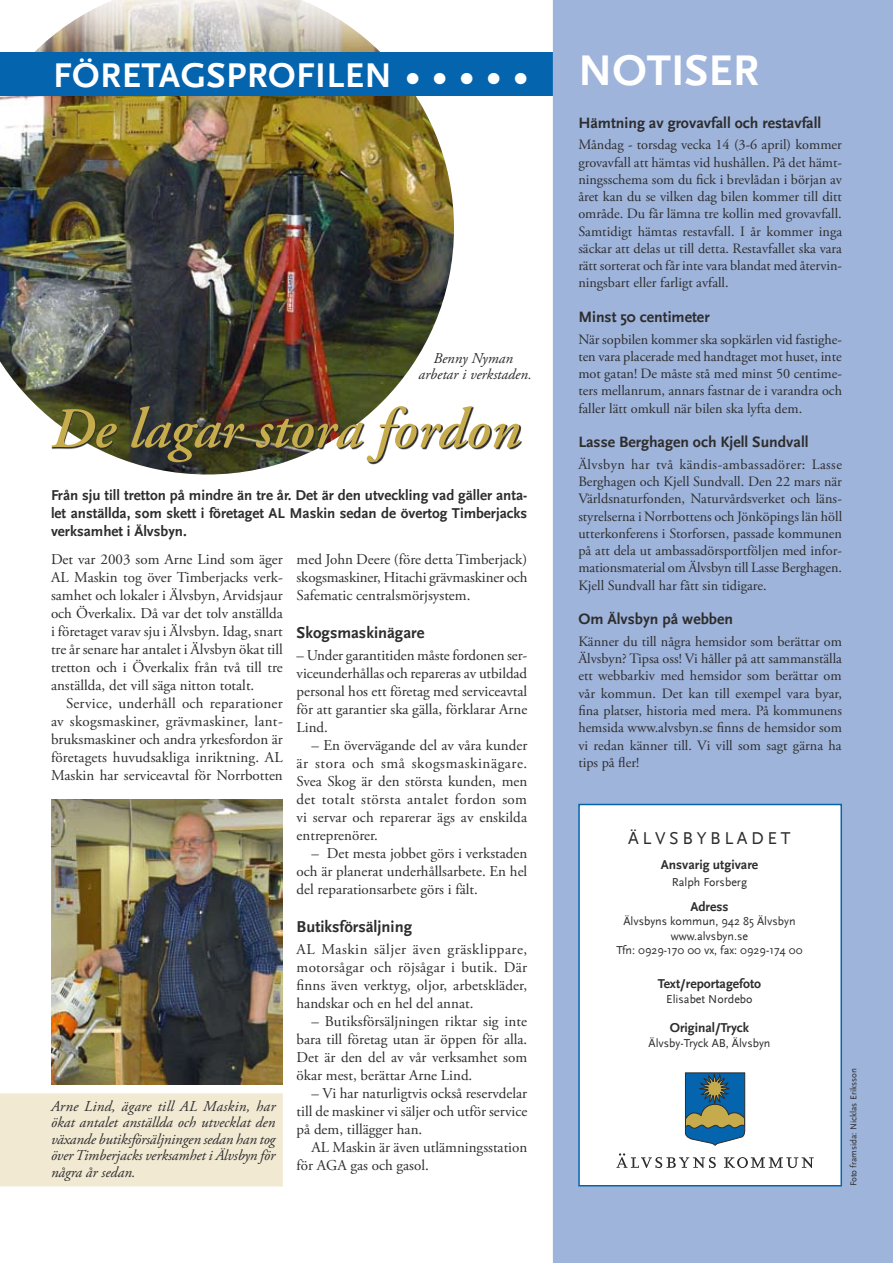
<style>
.page{position:relative;width:893px;height:1263px;background:#fff}
.page>*{position:absolute;margin:0;border:0;box-sizing:border-box;transform-origin:0 0}
.t1{font:italic 600 57px "Adobe Garamond Pro";color:#c7ac4d}
.t2{font:700 36px "Scala Sans";letter-spacing:.01em;color:#fff}
.t3{font:18px "Scala Sans";letter-spacing:.2em;color:#2d2d2d}
.t4{font:700 16.5px "Scala Sans";color:#2d2d2d}
.t5{font:700 15.75px "Scala Sans";color:#2d2d2d}
.t6{font:15px/18px "Adobe Garamond Pro";color:#2d2d2d;text-align:justify}
.t7{font:italic 15px/16.5px "Adobe Garamond Pro";letter-spacing:-.005em;color:#2d2d2d;text-align:justify}
.t8{font:700 15px/18px "Scala Sans";color:#2d2d2d;text-align:justify}
.t9{font:14.25px/17.2px "Adobe Garamond Pro";color:#2d2d2d;text-align:justify}
.t10{font:700 13.5px "Scala Sans";color:#2d2d2d}
.t11{font:12px/14.4px "Scala Sans";color:#2d2d2d;text-align:center}
.t12{font:9px "Scala Sans";color:#2d2d2d}
.s1{font-size:45px}
</style>
<div class="page">
<img style="left:0;top:0;width:454px;height:396px">
<img style="left:51px;top:799px;width:232px;height:285px">
<div style="left:0;top:52px;width:560px;height:44px;background:#0464ae"></div>
<div style="left:553px;top:0;width:340px;height:1263px;background:#9fb4db"></div>
<div style="left:579px;top:804px;width:262px;height:382px;background:#fff"></div>
<div style="left:578px;top:804px;width:264px;height:382px;border:2px solid #0464ae"></div>
<svg style="left:685px;top:1072px;width:61px;height:74px;background:#4c7a8b"></svg>
<svg style="left:616px;top:1153px;width:100px;height:15px"></svg>
<svg style="left:724px;top:1157px;width:90px;height:11px"></svg>
<svg style="left:27px;top:396px;width:563px;height:83px"></svg>
<div style="left:0;top:1093px;width:283px;height:93px;background:#f1e9d2"></div>
<h2 class="t2" style="left:53px;top:56px;width:707px">FÖRETAGSPROFILEN • • • • • <span class="s1">NOTISER</span></h2>
<p class="t7" style="left:418px;top:350px;width:115px;text-align:center">Benny Nyman arbetar i verkstaden.</p>
<h1 class="t1" style="left:51px;top:396px;width:471px">De lagar stora fordon</h1>
<p class="t8" style="left:51px;top:487px;width:478px">Från sju till tretton på mindre än tre år. Det är den utveckling vad gäller anta&shy;let anställda, som skett i företaget AL Maskin sedan de övertog Timberjacks verksamhet i Älvsbyn.</p>
<p class="t6" style="left:51px;top:550px;width:233px">Det var 2003 som Arne Lind som äger AL Maskin tog över Timberjacks verk&shy;samhet och lokaler i Älvsbyn, Arvidsjaur och Överkalix. Då var det tolv anställda i företaget varav sju i Älvsbyn. Idag, snart tre år senare har antalet i Älvsbyn ökat till tretton och i Överkalix från två till tre anställda, det vill säga nitton totalt.</p>
<p class="t6" style="left:51px;top:694px;width:233px;text-indent:15px">Service, underhåll och reparationer av skogsmaskiner, grävmaskiner, lant&shy;bruksmaskiner och andra yrkesfordon är företagets huvudsakliga inriktning. AL Maskin har serviceavtal för Norrbotten</p>
<p class="t7" style="left:51px;top:1098px;width:226px">Arne Lind, ägare till AL Maskin, har ökat antalet anställda och utvecklat den växande butiksförsäljningen sedan han tog över Timberjacks verksamhet i Älvsbyn för några år sedan.</p>
<p class="t6" style="left:297px;top:550px;width:232px">med John Deere (före detta Timberjack) skogsmaskiner, Hitachi grävmaskiner och Safematic centralsmörjsystem.</p>
<p class="t4" style="left:297px;top:623px;width:129px">Skogsmaskinägare</p>
<p class="t6" style="left:297px;top:647px;width:232px">– Under garantitiden måste fordonen ser&shy;viceunderhållas och repareras av utbildad personal hos ett företag med serviceavtal för att garantier ska gälla, förklarar Arne Lind.</p>
<p class="t6" style="left:297px;top:737px;width:232px;text-indent:15px">– En övervägande del av våra kunder är stora och små skogsmaskinägare.<br>Svea Skog är den största kunden, men det totalt största antalet fordon som vi servar och reparerar ägs av enskilda entreprenörer.</p>
<p class="t6" style="left:297px;top:845px;width:232px;text-indent:15px">– Det mesta jobbet görs i verkstaden och är planerat underhållsarbete. En hel del reparationsarbete görs i fält.</p>
<p class="t4" style="left:297px;top:917px;width:117px">Butiksförsäljning</p>
<p class="t6" style="left:297px;top:941px;width:232px">AL Maskin säljer även gräsklippare, motorsågar och röjsågar i butik. Där finns även verktyg, oljor, arbetskläder, handskar och en hel del annat.</p>
<p class="t6" style="left:297px;top:1013px;width:232px;text-indent:15px">– Butiksförsäljningen riktar sig inte bara till företag utan är öppen för alla.<br>Det är den del av vår verksamhet som ökar mest, berättar Arne Lind.</p>
<p class="t6" style="left:297px;top:1085px;width:232px;text-indent:15px">– Vi har naturligtvis också reservdelar till de maskiner vi säljer och utför service på dem, tillägger han.</p>
<p class="t6" style="left:297px;top:1139px;width:232px;text-indent:15px">AL Maskin är även utlämningsstation för AGA gas och gasol.</p>
<p class="t5" style="left:578px;top:114px;width:244px">Hämtning av grovavfall och restavfall</p>
<p class="t9" style="left:578px;top:137px;width:265px">Måndag - torsdag vecka 14 (3-6 april) kommer grovavfall att hämtas vid hushållen. På det hämt&shy;ningsschema som du fick i brevlådan i början av året kan du se vilken dag bilen kommer till ditt område. Du får lämna tre kollin med grovavfall.<br>Samtidigt hämtas restavfall. I år kommer inga säckar att delas ut till detta. Restavfallet ska vara rätt sorterat och får inte vara blandat med återvin&shy;ningsbart eller farligt avfall.</p>
<p class="t5" style="left:578px;top:308px;width:133px">Minst 50 centimeter</p>
<p class="t9" style="left:578px;top:331px;width:265px">När sopbilen kommer ska sopkärlen vid fastighe&shy;ten vara placerade med handtaget mot huset, inte mot gatan! De måste stå med minst 50 centime&shy;ters mellanrum, annars fastnar de i varandra och faller lätt omkull när bilen ska lyfta dem.</p>
<p class="t5" style="left:578px;top:434px;width:232px">Lasse Berghagen och Kjell Sundvall</p>
<p class="t9" style="left:578px;top:456px;width:265px">Älvsbyn har två kändis-ambassadörer: Lasse Berghagen och Kjell Sundvall. Den 22 mars när Världsnaturfonden, Naturvårdsverket och läns&shy;styrelserna i Norrbottens och Jönköpings län höll utterkonferens i Storforsen, passade kommunen på att dela ut ambassadörsportföljen med infor&shy;mationsmaterial om Älvsbyn till Lasse Berghagen.<br>Kjell Sundvall har fått sin tidigare.</p>
<p class="t5" style="left:578px;top:611px;width:156px">Om Älvsbyn på webben</p>
<p class="t9" style="left:578px;top:633px;width:265px">Känner du till några hemsidor som berättar om Älvsbyn? Tipsa oss! Vi håller på att sammanställa ett webbarkiv med hemsidor som berättar om vår kommun. Det kan till exempel vara byar, fina platser, historia med mera. På kommunens hemsida www.alvsbyn.se finns de hemsidor som vi redan känner till. Vi vill som sagt gärna ha tips på fler!</p>
<p class="t3" style="left:628px;top:828px;width:164px">ÄLVSBYBLADET</p>
<p class="t10" style="left:661px;top:858px;width:99px">Ansvarig utgivare</p>
<p class="t11" style="left:672px;top:875px;width:77px">Ralph Forsberg</p>
<p class="t10" style="left:690px;top:899px;width:40px">Adress</p>
<p class="t11" style="left:616px;top:914px;width:188px">Älvsbyns kommun, 942 85 Älvsbyn www.alvsbyn.se<br>Tfn: 0929-170 00 vx, fax: 0929-174 00</p>
<p class="t10" style="left:658px;top:976px;width:105px">Text/reportagefoto</p>
<p class="t11" style="left:666px;top:992px;width:88px">Elisabet Nordebo</p>
<p class="t10" style="left:670px;top:1021px;width:81px">Original/Tryck</p>
<p class="t11" style="left:648px;top:1036px;width:123px">Älvsby-Tryck AB, Älvsbyn</p>
<p class="t12" style="left:849px;top:1186px;width:120px;rotate:-90deg">Foto framsida: Nicklas Eriksson</p>
</div>
